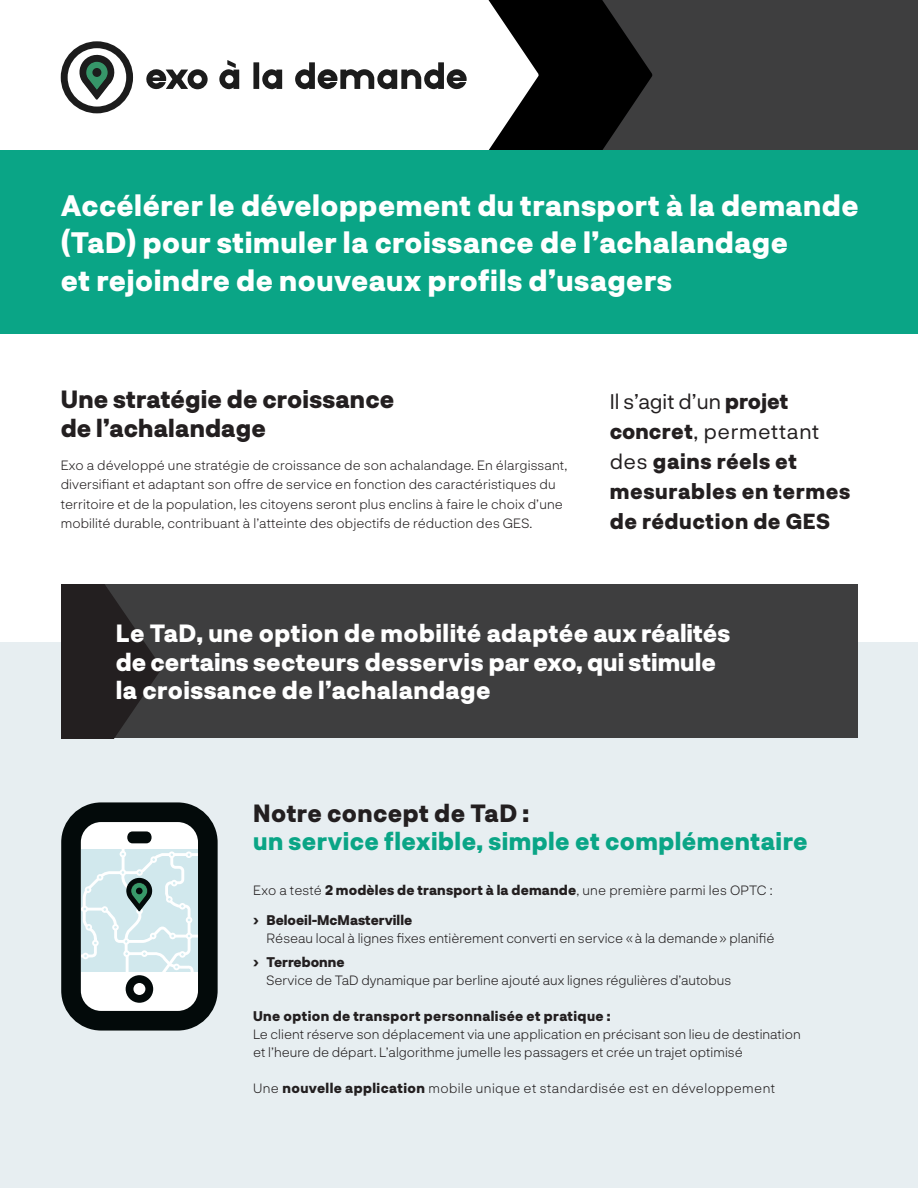
<style>
.page{position:relative;width:918px;height:1188px;background:#fff}
.page>*{position:absolute;margin:0;border:0;box-sizing:border-box;transform-origin:0 0}
.t1{font:800 28.5px/37.5px "Neurial Grotesk";letter-spacing:.02em;color:#fff}
.t2{font:800 24px/28.5px "Neurial Grotesk";letter-spacing:.02em;color:#fff}
.t3{font:800 24px/28.8px "Neurial Grotesk";letter-spacing:.02em;color:#0aa586}
.t4{font:800 24px/28.8px "Neurial Grotesk";letter-spacing:.01em;color:#231f20}
.t5{font:800 21px/30px "Neurial Grotesk";letter-spacing:.03em;color:#231f20}
.t6{font:300 13.5px/18px "Neurial Grotesk";color:#231f20}
.t7{font:300 13.5px "Neurial Grotesk";letter-spacing:.03em;color:#231f20}
.s1{font-weight:400}
.s2{color:#231f20}
.s3{font-weight:800}
</style>
<div class="page">
<div style="left:0;top:643px;width:918px;height:545px;background:#e7eef1"></div>
<div style="left:597px;top:0;width:321px;height:151px;background:#3e3e3f"></div>
<svg style="left:61px;top:41px;width:72px;height:72px"></svg>
<svg style="left:146px;top:69px;width:62px;height:21px"></svg>
<svg style="left:219px;top:60px;width:20px;height:29px"></svg>
<svg style="left:253px;top:62px;width:29px;height:27px"></svg>
<svg style="left:295px;top:62px;width:172px;height:28px"></svg>
<svg style="left:488px;top:0;width:165px;height:150px"></svg>
<div style="left:0;top:150px;width:918px;height:184px;background:#0aa586"></div>
<svg style="left:61px;top:802px;width:157px;height:229px;background:#8e989a"></svg>
<div style="left:61px;top:584px;width:796px;height:154px;background:#3e3e3f"></div>
<svg style="left:61px;top:584px;width:101px;height:154px"></svg>
<p class="t1" style="left:61px;top:185px;width:799px">Accélérer le développement du transport à la demande (TaD) pour stimuler la croissance de l’achalandage<br>et rejoindre de nouveaux profils d’usagers</p>
<p class="t4" style="left:61px;top:384px;width:335px">Une stratégie de croissance de l’achalandage</p>
<p class="t6" style="left:61px;top:455px;width:508px;line-height:19.5px">Exo a développé une stratégie de croissance de son achalandage. En élargissant, diversifiant et adaptant son offre de service en fonction des caractéristiques du territoire et de la population, les citoyens seront plus enclins à faire le choix d’une mobilité durable, contribuant à l’atteinte des objectifs de réduction des GES.</p>
<p class="t5" style="left:610px;top:385px;width:242px"><span class="s1">Il s’agit d’un</span> projet concret<span class="s1">, permettant des</span> gains réels et mesurables en termes de réduction de GES</p>
<p class="t2" style="left:116px;top:618px;width:616px">Le TaD, une option de mobilité adaptée aux réalités de certains secteurs desservis par exo, qui stimule la croissance de l’achalandage</p>
<p class="t3" style="left:253px;top:797px;width:556px"><span class="s2">Notre concept de TaD :<br></span>un service flexible, simple et complémentaire</p>
<p class="t6" style="left:253px;top:881px;width:521px">Exo a testé <span class="s3">2 modèles de transport à la demande</span>, une première parmi les OPTC :</p>
<p class="t6" style="left:267px;top:910px;width:509px;text-indent:-14px"><span class="s3">› Beloeil-McMasterville<br></span>Réseau local à lignes fixes entièrement converti en service «à la demande» planifié</p>
<p class="t6" style="left:267px;top:953px;width:466px;text-indent:-14px"><span class="s3">› Terrebonne<br></span>Service de TaD dynamique par berline ajouté aux lignes régulières d’autobus</p>
<p class="t6" style="left:253px;top:1007px;width:549px"><span class="s3">Une option de transport personnalisée et pratique :<br></span>Le client réserve son déplacement via une application en précisant son lieu de destination et l’heure de départ. L’algorithme jumelle les passagers et crée un trajet optimisé</p>
<p class="t7" style="left:253px;top:1079px;width:524px">Une <span class="s3">nouvelle application</span> mobile unique et standardisée est en développement</p>
</div>
